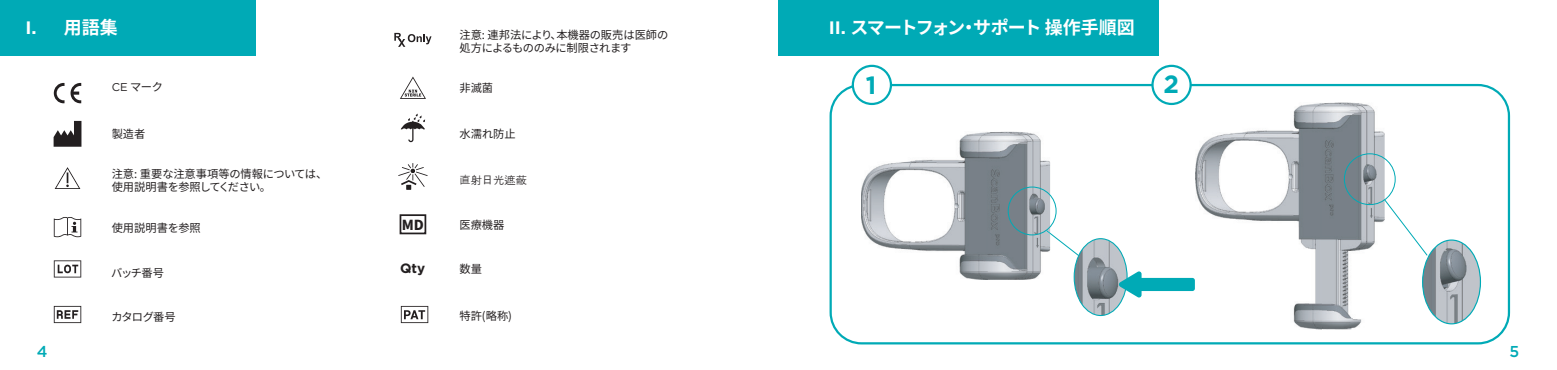
<style>
.page{position:relative;width:1557px;height:370px;background:#fff}
.page>*{position:absolute;margin:0;border:0;box-sizing:border-box;transform-origin:0 0}
.t1{font:700 24.97px "Gotham";color:#00aab6}
.t2{font:700 18px "Source Han Sans JP";letter-spacing:-.035em;color:#fff}
.t3{font:500 15.75px "Gotham";color:#00aab6}
.t4{font:700 15.75px "Source Sans Pro";color:#231f20}
.t5{font:700 13.5px "Gotham";color:#231f20}
.t6{font:11.25px/13.5px "Source Han Sans JP";letter-spacing:-.01em;color:#231f20}
.t7{font:11.25px "Apple Gothic";color:#231f20}
.s1{font-family:"Gotham"}
</style>
<div class="page">
<div style="left:0;top:0;width:255px;height:55px;background:#00aab6"></div>
<div style="left:778px;top:0;width:380px;height:55px;background:#00aab6"></div>
<svg style="left:54px;top:217px;width:27px;height:20px"></svg>
<svg style="left:55px;top:167px;width:25px;height:22px"></svg>
<svg style="left:394px;top:33px;width:37px;height:14px"></svg>
<svg style="left:54px;top:121px;width:27px;height:26px"></svg>
<svg style="left:54px;top:260px;width:27px;height:17px"></svg>
<svg style="left:401px;top:115px;width:24px;height:27px"></svg>
<div style="left:399px;top:214px;width:27px;height:20px;border:2px solid #231f20"></div>
<svg style="left:400px;top:77px;width:26px;height:22px"></svg>
<svg style="left:398px;top:163px;width:29px;height:27px"></svg>
<svg style="left:54px;top:306px;width:27px;height:17px"></svg>
<svg style="left:54px;top:83px;width:10px;height:20px"></svg>
<svg style="left:71px;top:83px;width:10px;height:20px"></svg>
<svg style="left:829px;top:84px;width:680px;height:260px"></svg>
<svg style="left:851px;top:65px;width:41px;height:40px"></svg>
<svg style="left:1151px;top:65px;width:40px;height:40px"></svg>
<img style="left:861px;top:132px;width:189px;height:148px">
<img style="left:1195px;top:103px;width:189px;height:226px">
<svg style="left:1343px;top:153px;width:137px;height:171px"></svg>
<svg style="left:1007px;top:187px;width:187px;height:129px"></svg>
<svg style="left:401px;top:306px;width:27px;height:17px"></svg>
<p class="t2" style="left:26px;top:17px;width:94px"><span class="s1">I.</span> 用語集</p>
<p class="t2" style="left:828px;top:17px;width:307px"><span class="s1">II.</span> スマートフォン・サポート操作手順図</p>
<p class="t6" style="left:459px;top:28px;width:210px">注意: 連邦法により、本機器の販売は医師の処方によるもののみに制限されます</p>
<p class="t6" style="left:112px;top:80px;width:53px"><span class="s1">CE</span> マーク</p>
<h1 class="t1" style="left:865px;top:68px;width:12px">1</h1>
<h1 class="t1" style="left:1163px;top:67px;width:17px">2</h1>
<p class="t6" style="left:459px;top:81px;width:35px">非滅菌</p>
<p class="t6" style="left:112px;top:127px;width:35px">製造者</p>
<p class="t6" style="left:112px;top:167px;width:217px">注意: 重要な注意事項等の情報については、使用説明書を参照してください。</p>
<p class="t6" style="left:112px;top:222px;width:91px">使用説明書を参照</p>
<p class="t6" style="left:111px;top:267px;width:54px">バッチ番号</p>
<p class="t6" style="left:111px;top:311px;width:66px">カタログ番号</p>
<p class="t6" style="left:459px;top:128px;width:58px">水濡れ防止</p>
<p class="t7" style="left:459px;top:174px;width:69px">直射日光遮蔽</p>
<h3 class="t4" style="left:402px;top:214px;width:24px">MD</h3>
<p class="t6" style="left:459px;top:219px;width:46px">医療機器</p>
<p class="t5" style="left:400px;top:259px;width:27px">Qty</p>
<p class="t6" style="left:459px;top:263px;width:24px">数量</p>
<p class="t6" style="left:459px;top:309px;width:54px">特許(略称)</p>
<h3 class="t3" style="left:37px;top:341px;width:12px">4</h3>
<h3 class="t3" style="left:1509px;top:341px;width:11px">5</h3>
</div>
